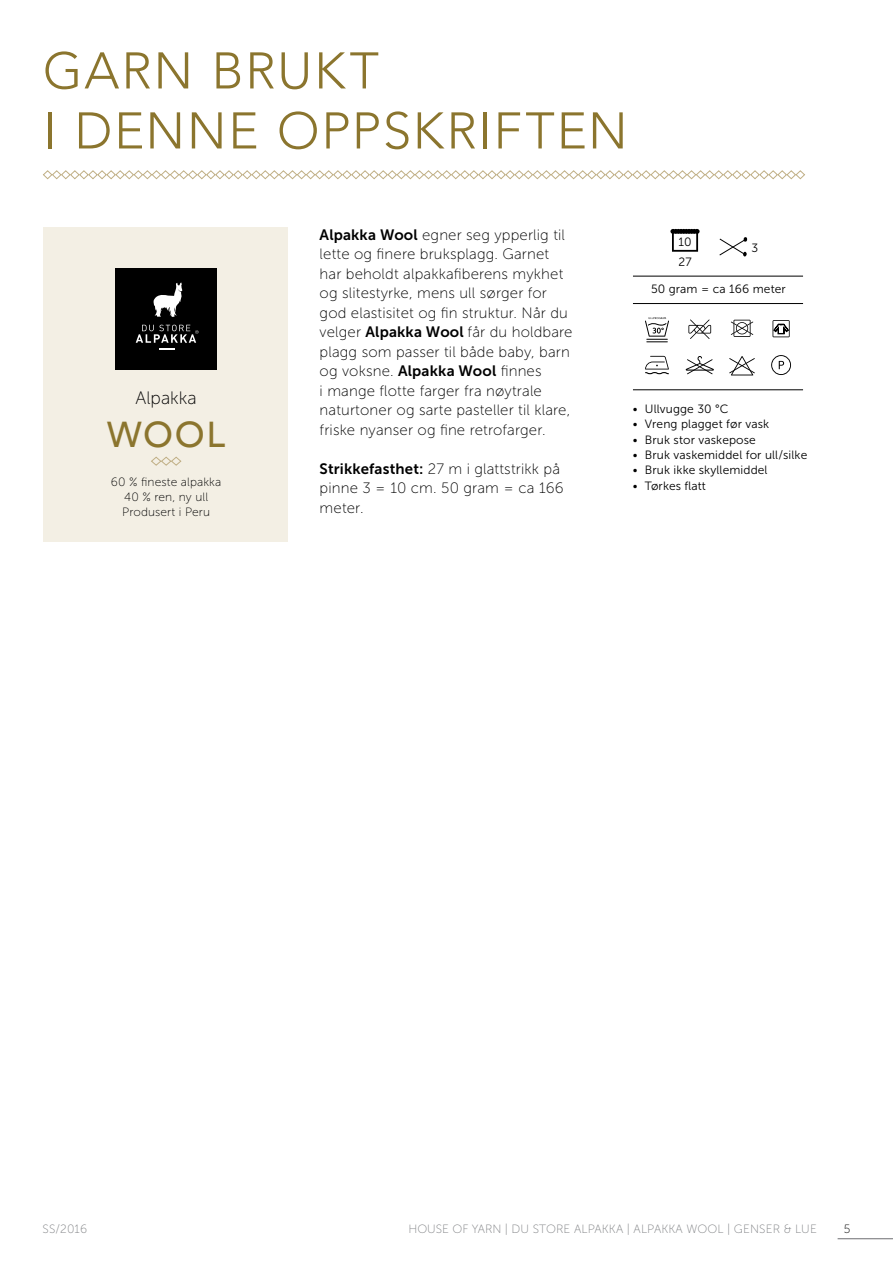
<style>
.page{position:relative;width:893px;height:1263px;background:#fff}
.page>*{position:absolute;margin:0;border:0;box-sizing:border-box;transform-origin:0 0}
.t1{font:300 51px "Avenir";letter-spacing:.035em;color:#8b752e}
.t2{font:500 36px "Avenir";color:#8b752e}
.t3{font:18px "Museo Sans 100";color:#000}
.t4{font:15px/19.5px "Museo Sans 100";letter-spacing:.01em;color:#000}
.t5{font:12px "Museo Sans 300";letter-spacing:.01em;color:#000}
.t6{font:12px "Museo Sans 100";letter-spacing:.01em;color:#808285}
.t7{font:12px "Museo Sans 100";letter-spacing:.01em;color:#000}
.s1{font-family:"Museo Sans 700"}
</style>
<div class="page">
<hr style="left:838px;top:1238px;width:55px;height:1px;background:#6d6e71">
<svg style="left:43px;top:170px;width:762px;height:10px"></svg>
<div style="left:43px;top:227px;width:245px;height:315px;background:#f3efe4"></div>
<div style="left:115px;top:269px;width:102px;height:101px;background:#000"></div>
<svg style="left:159px;top:349px;width:16px;height:1px"></svg>
<svg style="left:153px;top:283px;width:30px;height:34px"></svg>
<svg style="left:136px;top:325px;width:63px;height:18px"></svg>
<svg style="left:151px;top:456px;width:31px;height:10px"></svg>
<svg style="left:719px;top:237px;width:28px;height:19px"></svg>
<svg style="left:670px;top:229px;width:30px;height:23px"></svg>
<svg style="left:771px;top:355px;width:20px;height:20px"></svg>
<svg style="left:645px;top:356px;width:24px;height:18px"></svg>
<svg style="left:731px;top:320px;width:22px;height:17px"></svg>
<svg style="left:729px;top:356px;width:26px;height:19px"></svg>
<hr style="left:633px;top:276px;width:170px;height:1px;background:#000">
<hr style="left:633px;top:303px;width:170px;height:1px;background:#000">
<hr style="left:633px;top:389px;width:170px;height:1px;background:#000">
<svg style="left:688px;top:319px;width:23px;height:20px"></svg>
<svg style="left:645px;top:317px;width:24px;height:25px"></svg>
<svg style="left:686px;top:356px;width:28px;height:18px"></svg>
<svg style="left:772px;top:320px;width:18px;height:17px"></svg>
<p class="t1" style="left:43px;top:41px;width:338px">GARN BRUKT</p>
<p class="t1" style="left:43px;top:101px;width:586px">I DENNE OPPSKRIFTEN</p>
<p class="t3" style="left:136px;top:389px;width:63px">Alpakka</p>
<p class="t2" style="left:107px;top:403px;width:119px">WOOL</p>
<p class="t7" style="left:111px;top:475px;width:112px">60 % fineste alpakka</p>
<p class="t7" style="left:124px;top:490px;width:85px">40 % ren, ny ull</p>
<p class="t7" style="left:122px;top:505px;width:89px">Produsert i Peru</p>
<p class="t4" style="left:320px;top:225px;width:254px"><span class="s1">Alpakka Wool</span> egner seg ypperlig til lette og finere bruksplagg. Garnet har beholdt alpakkafiberens mykhet og slitestyrke, mens ull sørger for god elastisitet og fin struktur. Når du velger <span class="s1">Alpakka Wool</span> får du holdbare plagg som passer til både baby, barn og voksne. <span class="s1">Alpakka Wool</span> finnes<br>i mange flotte farger fra nøytrale naturtoner og sarte pasteller til klare, friske nyanser og fine retrofarger.</p>
<p class="t4" style="left:320px;top:459px;width:246px"><span class="s1">Strikkefasthet:</span> 27 m i glattstrikk på pinne 3 = 10 cm. 50 gram = ca 166 meter.</p>
<p class="t5" style="left:678px;top:235px;width:15px">10</p>
<p class="t5" style="left:678px;top:255px;width:15px">27</p>
<p class="t5" style="left:751px;top:241px;width:8px">3</p>
<p class="t5" style="left:651px;top:283px;width:136px">50 gram = ca 166 meter</p>
<p class="t5" style="left:633px;top:402px;width:97px">• Ullvugge 30 °C</p>
<p class="t5" style="left:633px;top:418px;width:138px">• Vreng plagget før vask</p>
<p class="t5" style="left:633px;top:433px;width:124px">• Bruk stor vaskepose</p>
<p class="t5" style="left:633px;top:448px;width:176px">• Bruk vaskemiddel for ull/silke</p>
<p class="t5" style="left:633px;top:464px;width:136px">• Bruk ikke skyllemiddel</p>
<p class="t5" style="left:633px;top:479px;width:75px">• Tørkes flatt</p>
<p class="t6" style="left:43px;top:1222px;width:46px">SS/2016</p>
<p class="t6" style="left:408px;top:1222px;width:410px">HOUSE OF YARN | DU STORE ALPAKKA | ALPAKKA WOOL | GENSER &amp; LUE</p>
<p class="t7" style="left:844px;top:1222px;width:8px">5</p>
</div>
